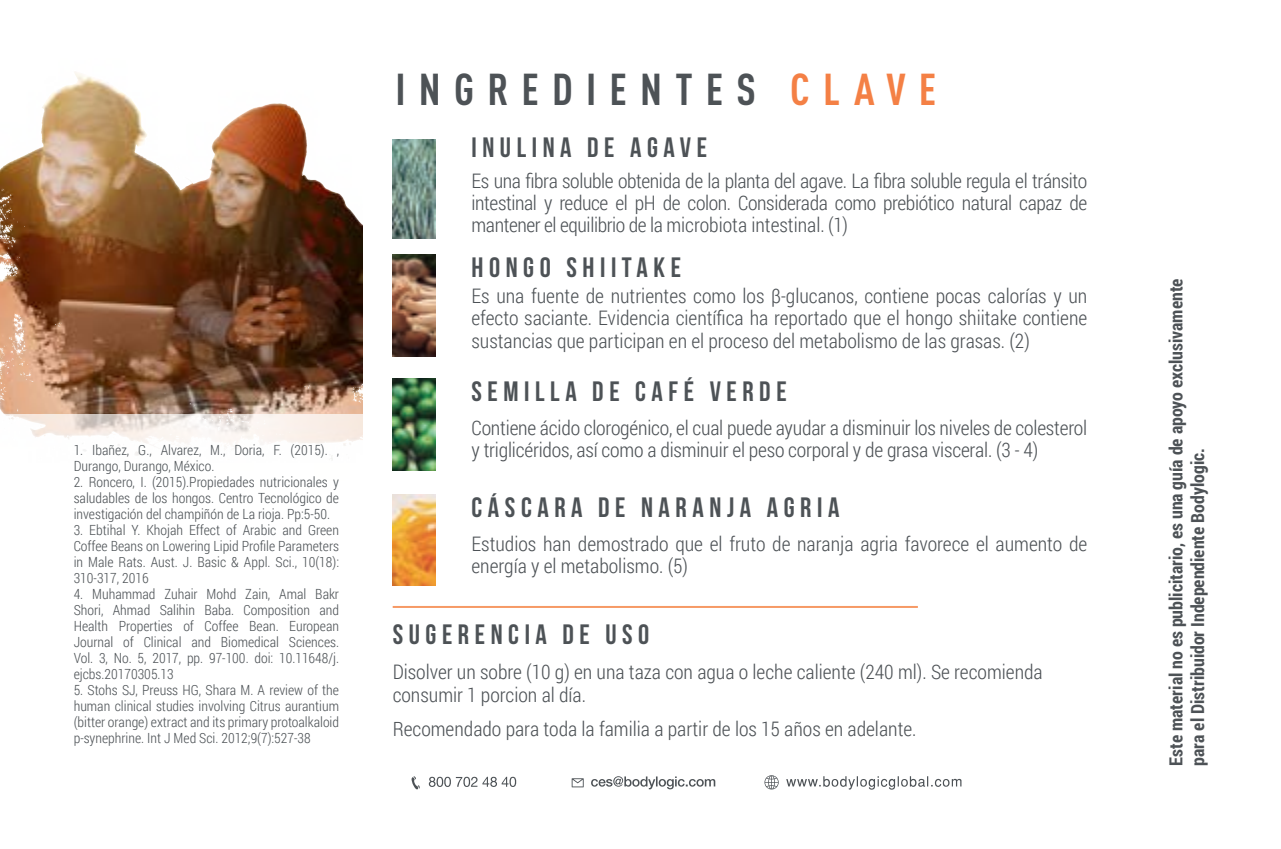
<style>
.page{position:relative;width:1281px;height:849px;background:#fff}
.page>*{position:absolute;margin:0;border:0;box-sizing:border-box;transform-origin:0 0}
.t1{font:700 condensed 44px "DIN Pro";letter-spacing:.3em;color:#4d5256}
.t2{font:28px "Bebas Neue";letter-spacing:.2em;color:#4d5256}
.t3{font:300 20px/22.4px "Roboto Condensed";color:#4d5256}
.t4{font:700 18px/21.6px "Roboto Condensed";color:#4d5256}
.t5{font:300 14px/16px "Roboto Condensed";color:#4d5256;text-align:justify}
.s1{color:#f48045}
</style>
<div class="page">
<img style="left:0;top:72px;width:363px;height:342px">
<img style="left:393px;top:139px;width:42px;height:99px">
<img style="left:393px;top:255px;width:42px;height:102px">
<img style="left:393px;top:379px;width:42px;height:91px">
<img style="left:393px;top:495px;width:42px;height:91px">
<svg style="left:764px;top:775px;width:15px;height:14px"></svg>
<svg style="left:572px;top:778px;width:12px;height:9px"></svg>
<svg style="left:411px;top:776px;width:9px;height:13px"></svg>
<svg style="left:429px;top:777px;width:87px;height:10px"></svg>
<svg style="left:591px;top:776px;width:124px;height:13px"></svg>
<svg style="left:786px;top:776px;width:175px;height:13px"></svg>
<hr style="left:393px;top:606px;width:525px;height:2px;background:#f4803f">
<p class="t5" style="left:74px;top:441px;width:267px">1. Ibañez, G., Alvarez, M., Doria, F. (2015). ,<br>Durango, Durango, México.</p>
<p class="t5" style="left:74px;top:473px;width:267px">2. Roncero, I. (2015).Propiedades nutricionales y saludables de los hongos. Centro Tecnológico de investigación del champiñón de La rioja. Pp:5-50.</p>
<p class="t5" style="left:74px;top:521px;width:267px">3. Ebtihal Y. Khojah Effect of Arabic and Green Coffee Beans on Lowering Lipid Profile Parameters in Male Rats. Aust. J. Basic &amp; Appl. Sci., 10(18):<br>310-317, 2016</p>
<p class="t5" style="left:74px;top:585px;width:267px">4. Muhammad Zuhair Mohd Zain, Amal Bakr Shori, Ahmad Salihin Baba. Composition and Health Properties of Coffee Bean. European Journal of Clinical and Biomedical Sciences.<br>Vol. 3, No. 5, 2017, pp. 97-100. doi: 10.11648/j. ejcbs.20170305.13</p>
<p class="t5" style="left:74px;top:681px;width:267px">5. Stohs SJ, Preuss HG, Shara M. A review of the human clinical studies involving Citrus aurantium (bitter orange) extract and its primary protoalkaloid p-synephrine. Int J Med Sci. 2012;9(7):527-38</p>
<h1 class="t1" style="left:395px;top:56px;width:542px">INGREDIENTES <span class="s1">CLAVE</span></h1>
<h2 class="t2" style="left:471px;top:132px;width:237px">INULINA DE AGAVE</h2>
<p class="t3" style="left:471px;top:169px;width:617px;text-align:justify">Es una fibra soluble obtenida de la planta del agave. La fibra soluble regula el tránsito intestinal y reduce el pH de colon. Considerada como prebiótico natural capaz de mantener el equilibrio de la microbiota intestinal. (1)</p>
<h2 class="t2" style="left:471px;top:252px;width:211px">HONGO SHIITAKE</h2>
<p class="t3" style="left:471px;top:284px;width:617px;text-align:justify">Es una fuente de nutrientes como los β-glucanos, contiene pocas calorías y un efecto saciante. Evidencia científica ha reportado que el hongo shiitake contiene sustancias que participan en el proceso del metabolismo de las grasas. (2)</p>
<h2 class="t2" style="left:471px;top:376px;width:317px">SEMILLA DE CAFÉ VERDE</h2>
<p class="t3" style="left:471px;top:416px;width:617px">Contiene ácido clorogénico, el cual puede ayudar a disminuir los niveles de colesterol y triglicéridos, así como a disminuir el peso corporal y de grasa visceral. (3 - 4)</p>
<h2 class="t2" style="left:471px;top:492px;width:369px">CÁSCARA DE NARANJA AGRIA</h2>
<p class="t3" style="left:471px;top:532px;width:617px">Estudios han demostrado que el fruto de naranja agria favorece el aumento de energía y el metabolismo. (5)</p>
<h2 class="t2" style="left:393px;top:619px;width:258px">SUGERENCIA DE USO</h2>
<p class="t3" style="left:393px;top:660px;width:651px">Disolver un sobre (10 g) en una taza con agua o leche caliente (240 ml). Se recomienda consumir 1 porcion al día.</p>
<p class="t3" style="left:393px;top:717px;width:525px">Recomendado para toda la familia a partir de los 15 años en adelante.</p>
<p class="t4" style="left:1164px;top:765px;width:489px;rotate:-90deg">Este material no es publicitario, es una guía de apoyo exclusivamente para el Distribuidor Independiente Bodylogic.</p>
</div>
